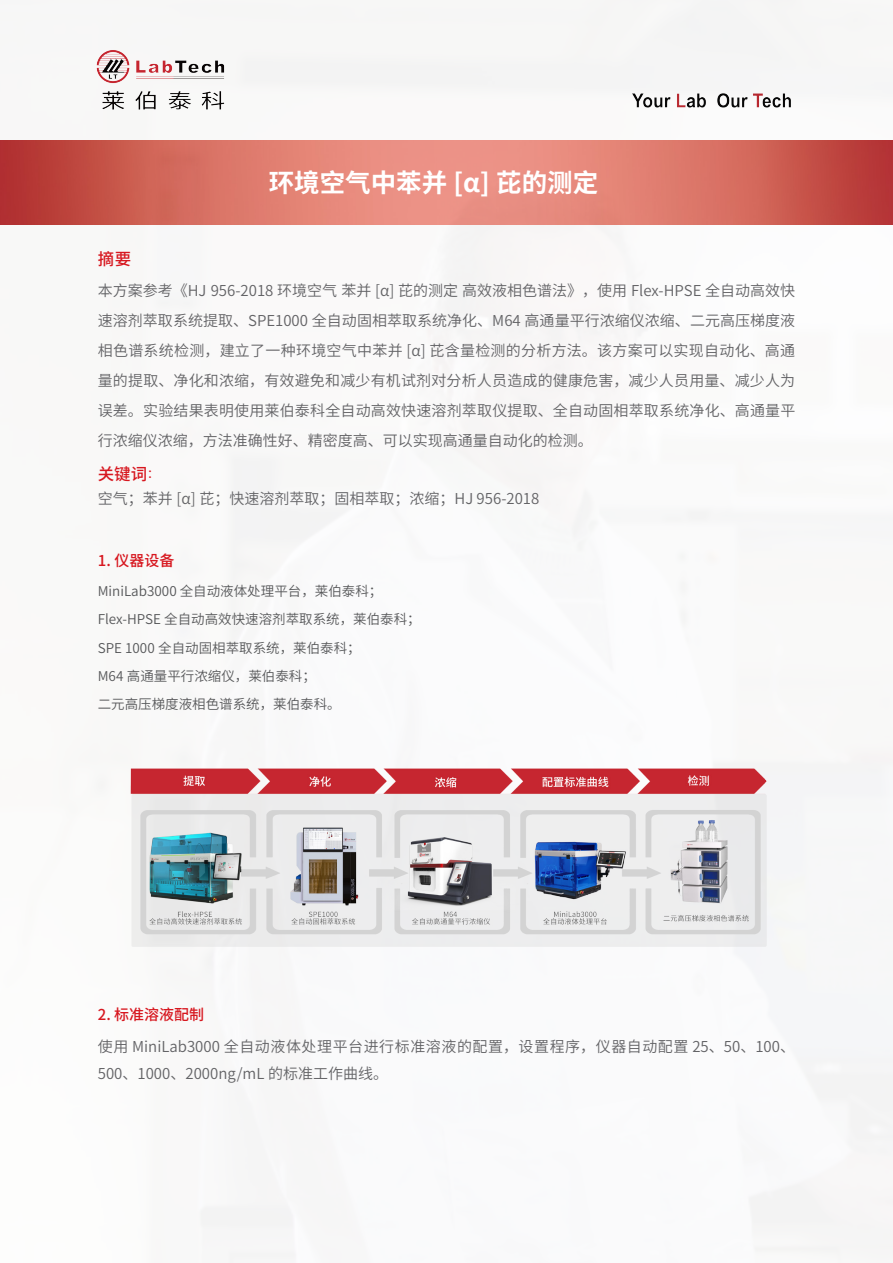
<style>
.page{position:relative;width:893px;height:1263px;background:#fff}
.page>*{position:absolute;margin:0;border:0;box-sizing:border-box;transform-origin:0 0}
.产品名称{font:700 25.5px "Source Han Sans CN";color:#fff}
.正文{font:500 16.5px "Source Han Sans CN";color:#d7171f}
.二级标题{font:500 16.5px "Source Han Sans CN";color:#d7171f}
.二级标题-2{font:15px/30px "Source Han Sans CN";color:#636366;text-align:justify}
.正文-2{font:500 15px "Source Han Sans CN";color:#d7171f}
.正文-3{font:13.5px "Source Han Sans CN";color:#57585a}
.s1{font-weight:400;font-size:12px}
</style>
<div class="page">
<img style="left:0;top:0;width:893px;height:1263px">
<img style="left:104px;top:757px;width:691px;height:200px">
<img style="left:94px;top:46px;width:134px;height:66px">
<p class="产品名称" style="left:269px;top:168px;width:331px">环境空气中苯并 [α] 芘的测定</p>
<p class="二级标题" style="left:98px;top:249px;width:35px">摘要</p>
<p class="二级标题-2" style="left:98px;top:275px;width:699px">本方案参考《HJ 956-2018 环境空气 苯并 [α] 芘的测定 高效液相色谱法》，使用 Flex-HPSE 全自动高效快速溶剂萃取系统提取、SPE1000 全自动固相萃取系统净化、M64 高通量平行浓缩仪浓缩、二元高压梯度液相色谱系统检测，建立了一种环境空气中苯并 [α] 芘含量检测的分析方法。该方案可以实现自动化、高通量的提取、净化和浓缩，有效避免和减少有机试剂对分析人员造成的健康危害，减少人员用量、减少人为误差。实验结果表明使用莱伯泰科全自动高效快速溶剂萃取仪提取、全自动固相萃取系统净化、高通量平行浓缩仪浓缩，方法准确性好、精密度高、可以实现高通量自动化的检测。</p>
<p class="正文" style="left:98px;top:465px;width:63px">关键词<span class="s1">：</span></p>
<p class="二级标题-2" style="left:98px;top:484px;width:443px">空气；苯并 [α] 芘；快速溶剂萃取；固相萃取；浓缩；HJ 956-2018</p>
<p class="正文-2" style="left:98px;top:552px;width:78px">1. 仪器设备</p>
<p class="正文-3" style="left:98px;top:584px;width:286px">MiniLab3000 全自动液体处理平台，莱伯泰科；</p>
<p class="正文-3" style="left:98px;top:612px;width:324px">Flex-HPSE 全自动高效快速溶剂萃取系统，莱伯泰科；</p>
<p class="正文-3" style="left:98px;top:640px;width:264px">SPE 1000 全自动固相萃取系统，莱伯泰科；</p>
<p class="正文-3" style="left:98px;top:668px;width:220px">M64 高通量平行浓缩仪，莱伯泰科；</p>
<p class="正文-3" style="left:98px;top:697px;width:245px">二元高压梯度液相色谱系统，莱伯泰科。</p>
<p class="正文-2" style="left:98px;top:1006px;width:108px">2. 标准溶液配制</p>
<p class="二级标题-2" style="left:98px;top:1033px;width:699px;line-height:27px">使用 MiniLab3000 全自动液体处理平台进行标准溶液的配置，设置程序，仪器自动配置 25、50、100、<br>500、1000、2000ng/mL 的标准工作曲线。</p>
</div>
